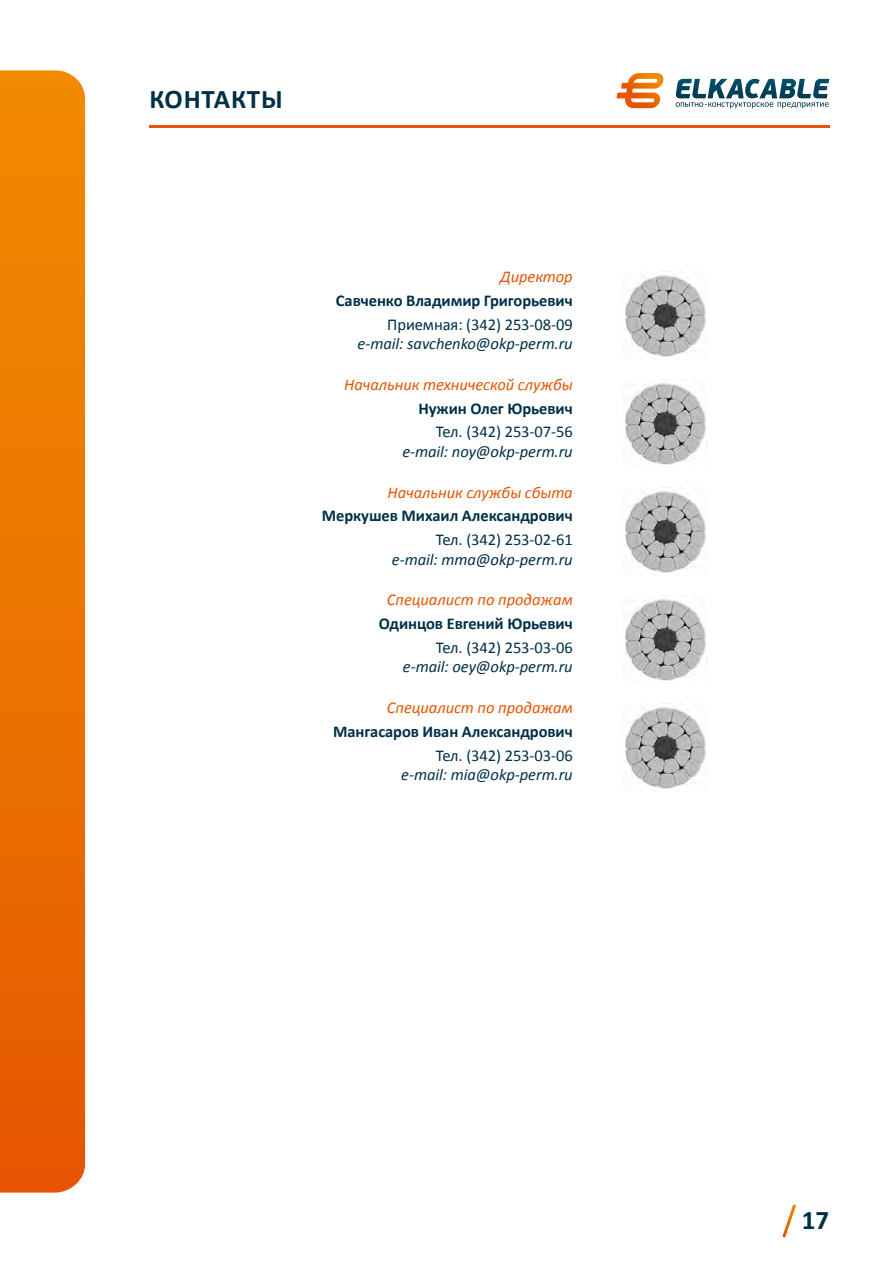
<style>
.page{position:relative;width:893px;height:1263px;background:#fff}
.page>*{position:absolute;margin:0;border:0;box-sizing:border-box;transform-origin:0 0}
.t1{font:700 27px "Calibri";letter-spacing:.025em;color:#003047}
.t2{font:700 16.5px "Calibri";letter-spacing:-.005em;color:#003047}
.t3{font:italic 16.5px "Calibri";letter-spacing:-.005em;color:#003047}
.t4{font:16.5px "Calibri";letter-spacing:-.005em;color:#003047}
.t5{font:italic 16.5px "Calibri";letter-spacing:-.005em;color:#e75403}
</style>
<div class="page">
<svg style="left:0;top:70px;width:85px;height:1122px;background:#eb7301"></svg>
<svg style="left:676px;top:79px;width:153px;height:29px"></svg>
<svg style="left:616px;top:73px;width:48px;height:35px"></svg>
<hr style="left:149px;top:125px;width:680px;height:3px;background:#e75403">
<svg style="left:782px;top:1204px;width:14px;height:34px"></svg>
<img style="left:625px;top:275px;width:81px;height:82px">
<img style="left:625px;top:383px;width:81px;height:82px">
<img style="left:625px;top:491px;width:81px;height:82px">
<img style="left:625px;top:599px;width:81px;height:82px">
<img style="left:625px;top:707px;width:81px;height:82px">
<h1 class="t1" style="left:149px;top:82px;width:135px">КОНТАКТЫ</h1>
<p class="t5" style="left:500px;top:265px;width:74px">Директор</p>
<p class="t2" style="left:336px;top:290px;width:238px">Савченко Владимир Григорьевич</p>
<p class="t4" style="left:387px;top:314px;width:187px">Приемная: (342) 253-08-09</p>
<p class="t3" style="left:358px;top:332px;width:217px">e-mail: savchenko@okp-perm.ru</p>
<p class="t5" style="left:344px;top:373px;width:230px">Начальник технической службы</p>
<p class="t2" style="left:419px;top:398px;width:156px">Нужин Олег Юрьевич</p>
<p class="t4" style="left:436px;top:421px;width:138px">Тел. (342) 253-07-56</p>
<p class="t3" style="left:402px;top:440px;width:172px">e-mail: noy@okp-perm.ru</p>
<p class="t5" style="left:388px;top:481px;width:187px">Начальник службы сбыта</p>
<p class="t2" style="left:322px;top:505px;width:252px">Меркушев Михаил Александрович</p>
<p class="t4" style="left:436px;top:529px;width:138px">Тел. (342) 253-02-61</p>
<p class="t3" style="left:392px;top:548px;width:182px">e-mail: mma@okp-perm.ru</p>
<p class="t5" style="left:387px;top:589px;width:187px">Специалист по продажам</p>
<p class="t2" style="left:379px;top:613px;width:195px">Одинцов Евгений Юрьевич</p>
<p class="t4" style="left:436px;top:637px;width:138px">Тел. (342) 253-03-06</p>
<p class="t3" style="left:403px;top:656px;width:171px">e-mail: oey@okp-perm.ru</p>
<p class="t5" style="left:387px;top:696px;width:187px">Специалист по продажам</p>
<p class="t2" style="left:333px;top:721px;width:241px">Мангасаров Иван Александрович</p>
<p class="t4" style="left:436px;top:745px;width:138px">Тел. (342) 253-03-06</p>
<p class="t3" style="left:401px;top:763px;width:173px">e-mail: mia@okp-perm.ru</p>
<h1 class="t1" style="left:802px;top:1202px;width:29px">17</h1>
</div>
